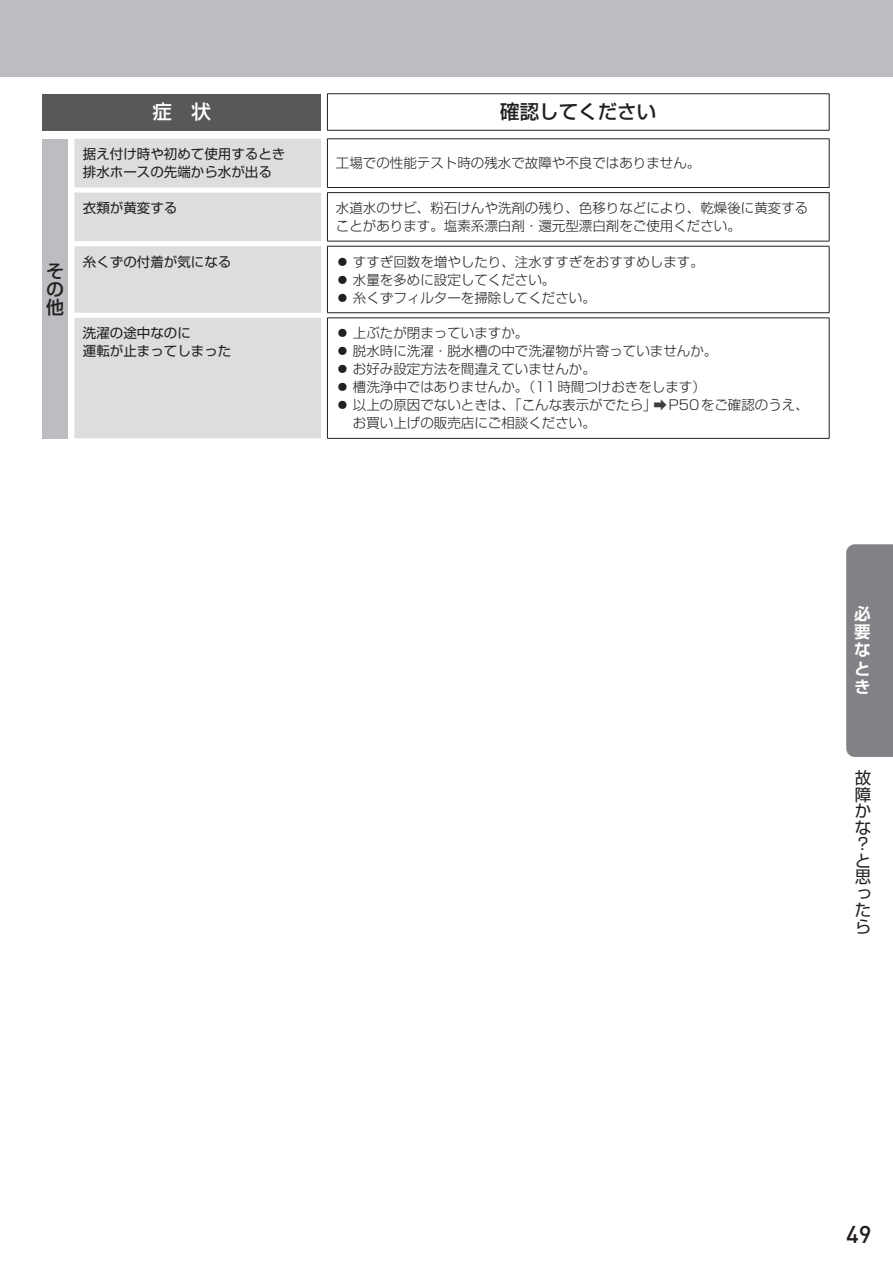
<style>
.page{position:relative;width:893px;height:1263px;background:#fff}
.page>*{position:absolute;margin:0;border:0;box-sizing:border-box;transform-origin:0 0}
.t1{font:500 24px "DIN Pro";color:#231f20}
.t2{font:500 19.5px "Shin Go Pro";color:#231f20}
.t3{font:500 19.5px "Shin Go Pro";color:#fff}
.t4{font:500 18px/18px "Shin Go Pro";color:#231f20;text-align:justify}
.t5{font:16.5px/16.5px "Shin Go Pro";color:#231f20}
.t6{font:700 16.5px/18.1px "Shin Go Pro De";color:#fff;text-align:justify}
.t7{font:300 13.5px/18px "Shin Go Pro";color:#231f20}
.t8{font:13.5px/18px "Shin Go Pro";color:#231f20}
.s1{color:#3e3e3f}
</style>
<div class="page">
<div style="left:43px;top:94px;width:278px;height:36px;background:#57585a"></div>
<div style="left:43px;top:139px;width:25px;height:299px;background:#bcbdc0"></div>
<div style="left:74px;top:139px;width:247px;height:299px;background:#dcdddf"></div>
<hr style="left:327px;top:94px;width:502px;height:1px;background:#231f20">
<hr style="left:327px;top:94px;width:1px;height:36px;background:#231f20">
<hr style="left:829px;top:94px;width:1px;height:36px;background:#231f20">
<hr style="left:327px;top:130px;width:502px;height:1px;background:#231f20">
<hr style="left:327px;top:139px;width:502px;height:1px;background:#231f20">
<hr style="left:327px;top:139px;width:1px;height:48px;background:#231f20">
<hr style="left:829px;top:139px;width:1px;height:48px;background:#231f20">
<hr style="left:327px;top:187px;width:502px;height:1px;background:#231f20">
<hr style="left:327px;top:192px;width:502px;height:1px;background:#231f20">
<hr style="left:327px;top:193px;width:1px;height:48px;background:#231f20">
<hr style="left:829px;top:193px;width:1px;height:48px;background:#231f20">
<hr style="left:327px;top:241px;width:502px;height:1px;background:#231f20">
<hr style="left:327px;top:246px;width:502px;height:1px;background:#231f20">
<hr style="left:327px;top:246px;width:1px;height:66px;background:#231f20">
<hr style="left:829px;top:246px;width:1px;height:66px;background:#231f20">
<hr style="left:327px;top:312px;width:502px;height:1px;background:#231f20">
<hr style="left:327px;top:318px;width:502px;height:1px;background:#231f20">
<hr style="left:327px;top:318px;width:1px;height:120px;background:#231f20">
<hr style="left:829px;top:318px;width:1px;height:120px;background:#231f20">
<hr style="left:327px;top:438px;width:502px;height:1px;background:#231f20">
<div style="left:0;top:0;width:893px;height:77px;background:#bcbdc0"></div>
<div style="left:846px;top:544px;width:47px;height:213px;background:#808285"></div>
<h3 class="t4" style="left:46px;top:259px;width:19px">その他</h3>
<h2 class="t3" style="left:153px;top:96px;width:60px">症　状</h2>
<h2 class="t2" style="left:500px;top:96px;width:157px">確認してください</h2>
<p class="t8" style="left:83px;top:144px;width:204px">据え付け時や初めて使用するとき排水ホースの先端から水が出る</p>
<p class="t7" style="left:336px;top:153px;width:366px">工場での性能テスト時の残水で故障や不良ではありません。</p>
<p class="t8" style="left:83px;top:197px;width:96px">衣類が黄変する</p>
<p class="t7" style="left:336px;top:197px;width:474px">水道水のサビ、粉石けんや洗剤の残り、色移りなどにより、乾燥後に黄変することがあります。塩素系漂白剤・還元型漂白剤をご使用ください。</p>
<p class="t8" style="left:83px;top:251px;width:150px">糸くずの付着が気になる</p>
<p class="t7" style="left:336px;top:251px;width:370px">⿟ すすぎ回数を増やしたり、注水すすぎをおすすめします。⿟ 水量を多めに設定してください。<br>⿟ 糸くずフィルターを掃除してください。</p>
<p class="t8" style="left:83px;top:322px;width:150px">洗濯の途中なのに<br>運転が止まってしまった</p>
<p class="t7" style="left:336px;top:322px;width:194px">⿟ 上ぶたが閉まっていますか。</p>
<p class="t7" style="left:336px;top:340px;width:383px">⿟ 脱水時に洗濯・脱水槽の中で洗濯物が片寄っていませんか。</p>
<p class="t7" style="left:336px;top:358px;width:262px">⿟ お好み設定方法を間違えていませんか。</p>
<p class="t7" style="left:336px;top:376px;width:371px">⿟ 槽洗浄中ではありませんか。（11時間つけおきをします）</p>
<p class="t7" style="left:336px;top:394px;width:474px">⿟ 以上の原因でないときは、「こんな表示がでたら」<span class="s1">➡</span>P50をご確認のうえ、</p>
<p class="t7" style="left:353px;top:412px;width:244px">お買い上げの販売店にご相談ください。</p>
<p class="t6" style="left:854px;top:603px;width:18px">必要なとき</p>
<p class="t5" style="left:855px;top:768px;width:18px">故障かな？と思ったら</p>
<h1 class="t1" style="left:846px;top:1214px;width:27px">49</h1>
</div>
